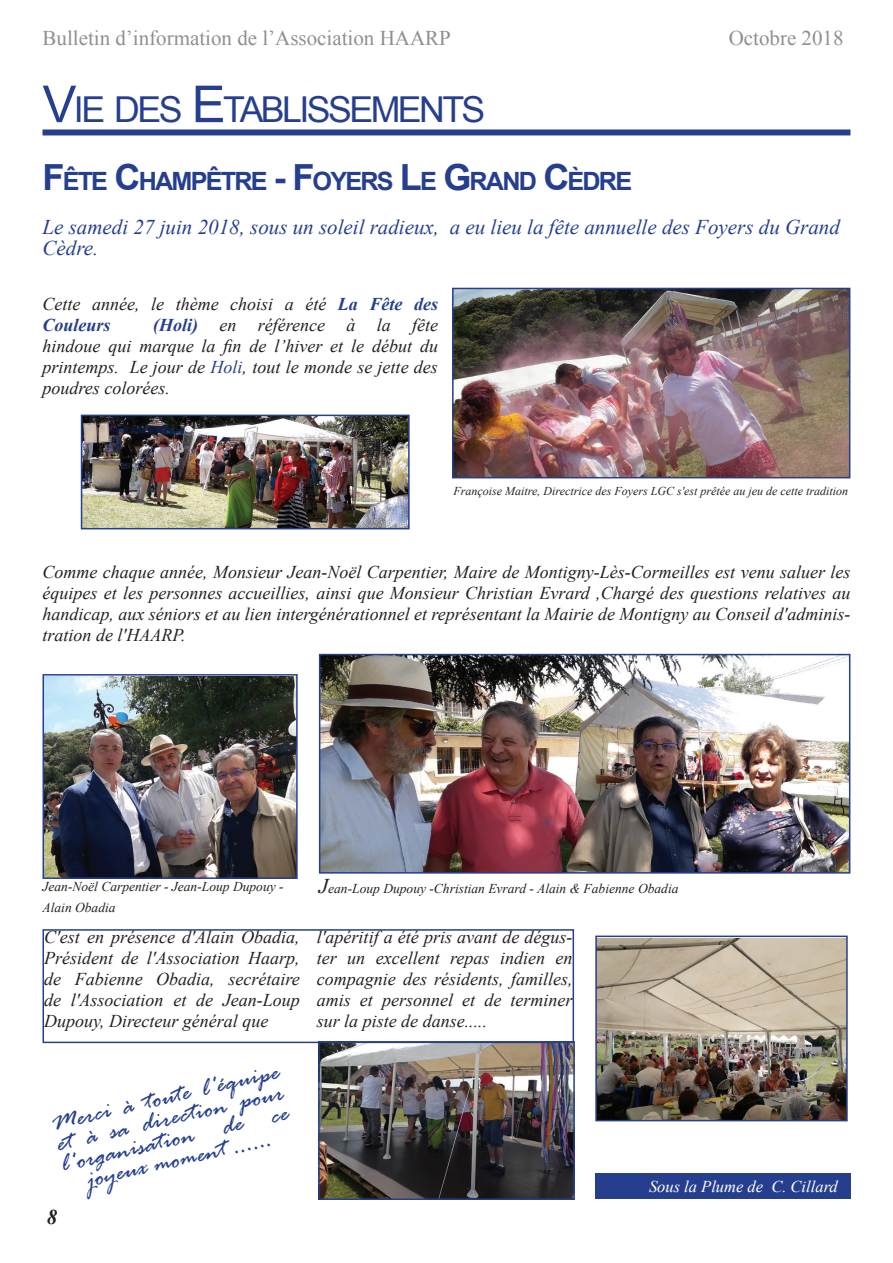
<style>
.page{position:relative;width:893px;height:1263px;background:#fff}
.page>*{position:absolute;margin:0;border:0;box-sizing:border-box;transform-origin:0 0}
.t1{font:35.7px "Arial";letter-spacing:-.07em;color:#253f8e}
.t2{font:italic 27px/21px "Rage";color:#253f8e;text-align:center}
.t3{font:700 25.2px "Arial";letter-spacing:-.07em;color:#253f8e}
.t4{font:italic 21px/21px "Times New Roman";color:#253f8e}
.t5{font:21px "Times New Roman";color:#8e8f90}
.t6{font:italic 700 21px "Times New Roman";color:#231f20}
.t7{font:italic 18px/21px "Times New Roman";color:#231f20;text-align:justify}
.t8{font:italic 16.5px "Times New Roman";color:#fff}
.t9{font:italic 13.5px "Times New Roman";color:#231f20}
.t10{font:italic 12px "Times New Roman";color:#231f20}
.s1{font-size:51px}
.s2{font-size:36px}
.s3{font-weight:700;color:#253f8e}
.s4{color:#253f8e}
.s5{font-size:21px}
</style>
<div class="page">
<div style="left:43px;top:129px;width:807px;height:6px;background:#253f8e"></div>
<div style="left:595px;top:1174px;width:255px;height:25px;background:#253f8e"></div>
<img style="left:46px;top:677px;width:249px;height:199px">
<div style="left:43px;top:674px;width:255px;height:205px;border:2px solid #253f8e"></div>
<img style="left:455px;top:291px;width:392px;height:184px">
<div style="left:452px;top:288px;width:398px;height:190px;border:2px solid #253f8e"></div>
<img style="left:322px;top:657px;width:525px;height:214px">
<div style="left:319px;top:654px;width:531px;height:220px;border:2px solid #253f8e"></div>
<img style="left:84px;top:418px;width:323px;height:108px">
<div style="left:81px;top:415px;width:329px;height:114px;border:2px solid #253f8e"></div>
<img style="left:598px;top:938px;width:247px;height:180px">
<div style="left:595px;top:935px;width:253px;height:186px;border:2px solid #253f8e"></div>
<img style="left:321px;top:1044px;width:251px;height:153px">
<div style="left:318px;top:1041px;width:257px;height:159px;border:2px solid #253f8e"></div>
<div style="left:43px;top:929px;width:531px;height:114px;border:2px solid #253f8e"></div>
<p class="t5" style="left:43px;top:24px;width:410px">Bulletin d’information de l’Association HAARP</p>
<p class="t5" style="left:729px;top:24px;width:116px">Octobre 2018</p>
<h1 class="t1" style="left:43px;top:86px;width:444px"><span class="s1">V</span>IE DES <span class="s1">E</span>TABLISSEMENTS</h1>
<h3 class="t3" style="left:43px;top:164px;width:591px"><span class="s2">F</span>ÊTE <span class="s2">C</span>HAMPÊTRE <span class="s2">- F</span>OYERS <span class="s2">L</span>E <span class="s2">G</span> RAND <span class="s2">C</span>ÈDRE</h3>
<p class="t4" style="left:43px;top:216px;width:799px">Le samedi 27 juin 2018, sous un soleil radieux, a eu lieu la fête annuelle des Foyers du Grand<br>Cèdre.</p>
<p class="t7" style="left:43px;top:293px;width:397px">Cette année, le thème choisi a été <span class="s3">La Fête des<br>Couleurs</span></p>
<p class="t7" style="left:43px;top:314px;width:397px;text-indent:111px"><span class="s3">(Holi)</span> en référence à la fête hindoue qui marque la fin de l’hiver et le début du printemps. Le jour de <span class="s4">Holi</span>, tout le monde se jette des poudres colorées.</p>
<p class="t10" style="left:454px;top:483px;width:396px">Françoise Maitre, Directrice des Foyers LGC s'est prêtée au jeu de cette tradition</p>
<p class="t7" style="left:43px;top:561px;width:809px">Comme chaque année, Monsieur Jean-Noël Carpentier, Maire de Montigny-Lès-Cormeilles est venu saluer les équipes et les personnes accueillies, ainsi que Monsieur Christian Evrard ,Chargé des questions relatives au handicap, aux séniors et au lien intergénérationnel et représentant la Mairie de Montigny au Conseil d'adminis&shy;tration de l'HAARP.</p>
<p class="t9" style="left:43px;top:877px;width:243px">Jean-Noël Carpentier - Jean-Loup Dupouy -</p>
<p class="t9" style="left:319px;top:880px;width:361px"><span class="s5">J</span>ean-Loup Dupouy -Christian Evrard - Alain &amp; Fabienne Obadia</p>
<p class="t9" style="left:43px;top:898px;width:75px">Alain Obadia</p>
<p class="t7" style="left:44px;top:926px;width:257px">C'est en présence d'Alain Obadia, Président de l'Association Haarp, de Fabienne Obadia, secrétaire de l'Association et de Jean-Loup Dupouy, Directeur général que</p>
<p class="t7" style="left:317px;top:926px;width:257px">l'apéritif a été pris avant de dégus&shy;ter un excellent repas indien en compagnie des résidents, familles, amis et personnel et de terminer sur la piste de danse.....</p>
<h2 class="t2" style="left:50px;top:1115px;width:234px;rotate:-13deg">Merci à toute l'équipe et à sa direction pour l'organisation de ce joyeux moment ......</h2>
<p class="t6" style="left:47px;top:1202px;width:12px">8</p>
<p class="t8" style="left:649px;top:1175px;width:190px">Sous la Plume de C. Cillard</p>
</div>
